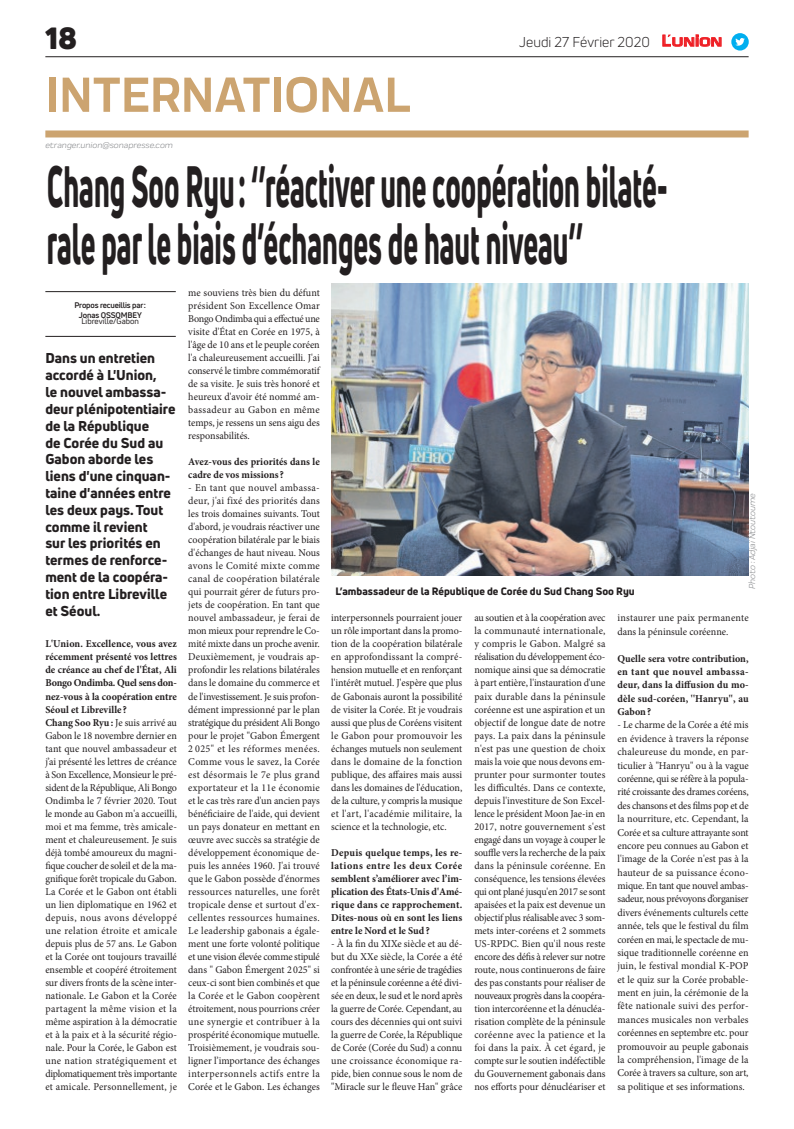
<style>
.page{position:relative;width:794px;height:1129px;background:#fff}
.page>*{position:absolute;margin:0;border:0;box-sizing:border-box;transform-origin:0 0}
.t1{font:800 57px/57px "Uni Neue";color:#231f20;scale:.49 1}
.t2{font:700 51px "Praktika";color:#cca470}
.t3{font:900 30px "Uni Neue";color:#231f20}
.t4{font:800 14px/16.8px "Uni Neue";color:#231f20}
.t5{font:14px "Uni Neue";color:#231f20}
.t6{font:10.5px/13px "Minion Pro";color:#231f20;text-align:justify;scale:.96 1}
.t7{font:700 10.5px/13px "Minion Pro";letter-spacing:.01em;color:#231f20;text-align:justify;scale:.96 1}
.t8{font:800 10.5px "Uni Neue";color:#231f20}
.t9{font:italic 9px "Praktika";color:#818386}
.t10{font:700 8px/9.6px "Uni Neue";letter-spacing:-.02em;color:#231f20;text-align:center}
.t11{font:8px "Uni Neue";color:#231f20}
.s1{font-family:"Eurostile";font-weight:600;font-size:14.9px;color:#ee1d23}
.s2{font-family:"Eurostile";font-weight:600;font-size:11.4px;color:#ee1d23}
.s3{font-weight:700}
</style>
<div class="page">
<hr style="left:45px;top:56px;width:703px;height:1px;background:#231f20">
<div style="left:45px;top:130px;width:703px;height:7px;background:#cca470"></div>
<svg style="left:662px;top:34px;width:60px;height:13px"></svg>
<div style="left:731px;top:33px;width:17px;height:18px;background:#00aeef;border-radius:50%"></div>
<svg style="left:735px;top:38px;width:10px;height:8px"></svg>
<hr style="left:45px;top:336px;width:131px;height:1px;background:#231f20">
<hr style="left:45px;top:291px;width:131px;height:1px;background:#231f20">
<img style="left:331px;top:283px;width:417px;height:292px">
<h3 class="t3" style="left:45px;top:17px;width:33px">18</h3>
<h2 class="t2" style="left:45px;top:54px;width:367px">INTERNATIONAL</h2>
<p class="t9" style="left:45px;top:139px;width:129px">etranger.union@sonapresse.com</p>
<h3 class="t5" style="left:519px;top:33px;width:204px">Jeudi 27 Février 2020 <span class="s1">L</span><span class="s2">UNION</span></h3>
<h1 class="t1" style="left:47px;top:157px;width:1269px">Chang Soo Ryu: ‘’réactiver une coopération bilaté&shy;rale par le biais d’échanges de haut niveau’’</h1>
<p class="t10" style="left:74px;top:300px;width:73px">Propos recueillis par:<br>Jonas OSSOMBEY</p>
<p class="t11" style="left:82px;top:316px;width:59px">Libreville/Gabon</p>
<p class="t6" style="left:188px;top:286px;width:139px">me souviens très bien du défunt président Son Excellence Omar Bongo Ondimba qui a effectué une visite d'État en Corée en 1975, à l'âge de 10 ans et le peuple coréen l'a chaleureusement accueilli. J'ai conservé le timbre commémoratif de sa visite. Je suis très honoré et heureux d'avoir été nommé am&shy;bassadeur au Gabon en même temps, je ressens un sens aigu des responsabilités.</p>
<p class="t7" style="left:188px;top:455px;width:138px">Avez-vous des priorités dans le cadre de vos missions?</p>
<p class="t6" style="left:188px;top:481px;width:139px">- En tant que nouvel ambassa&shy;deur, j'ai fixé des priorités dans les trois domaines suivants. Tout d'abord, je voudrais réactiver une coopération bilatérale par le biais d'échanges de haut niveau. Nous avons le Comité mixte comme canal de coopération bilatérale qui pourrait gérer de futurs pro&shy;jets de coopération. En tant que nouvel ambassadeur, je ferai de mon mieux pour reprendre le Co&shy;mité mixte dans un proche avenir.<br>Deuxièmement, je voudrais ap&shy;profondir les relations bilatérales dans le domaine du commerce et de l'investissement. Je suis profon&shy;dément impressionné par le plan stratégique du président Ali Bongo pour le projet "Gabon Émergent 2 025" et les réformes menées.<br>Comme vous le savez, la Corée est désormais le 7e plus grand exportateur et la 11e économie et le cas très rare d'un ancien pays bénéficiaire de l'aide, qui devient un pays donateur en mettant en œuvre avec succès sa stratégie de développement économique de&shy;puis les années 1960. J'ai trouvé que le Gabon possède d'énormes ressources naturelles, une forêt tropicale dense et surtout d'ex&shy;cellentes ressources humaines.<br>Le leadership gabonais a égale&shy;ment une forte volonté politique et une vision élevée comme stipulé dans " Gabon Émergent 2 025" si ceux-ci sont bien combinés et que la Corée et le Gabon coopèrent étroitement, nous pourrions créer une synergie et contribuer à la prospérité économique mutuelle.<br>Troisièmement, je voudrais sou&shy;ligner l’importance des échanges interpersonnels actifs entre la Corée et le Gabon. Les échanges</p>
<p class="t4" style="left:45px;top:350px;width:132px">Dans un entretien accordé à L'Union,<br>le nouvel ambassa&shy;deur plénipotentiaire de la République<br>de Corée du Sud au<br>Gabon aborde les liens d'une cinquan&shy;taine d'années entre les deux pays. Tout comme il revient<br>sur les priorités en termes de renforce&shy;ment de la coopéra&shy;tion entre Libreville et Séoul.</p>
<p class="t6" style="left:45px;top:637px;width:139px;text-align:left"><span class="s3">L'Union. Excellence, vous avez récemment présenté vos lettres de créance au chef de l'État, Ali<br>Bongo Ondimba. Quel sens don&shy;nez-vous à la coopération entre<br>Séoul et Libreville ?<br>Chang Soo Ryu:</span> Je suis arrivé au<br>Gabon le 18 novembre dernier en tant que nouvel ambassadeur et j’ai présenté les lettres de créance à Son Excellence, Monsieur le pré&shy;sident de la République, Ali Bongo<br>Ondimba le 7 février 2020. Tout le monde au Gabon m'a accueilli, moi et ma femme, très amicale&shy;ment et chaleureusement. Je suis déjà tombé amoureux du magni&shy;fique coucher de soleil et de la ma&shy;gnifique forêt tropicale du Gabon.<br>La Corée et le Gabon ont établi un lien diplomatique en 1962 et depuis, nous avons développé une relation étroite et amicale depuis plus de 57 ans. Le Gabon et la Corée ont toujours travaillé ensemble et coopéré étroitement sur divers fronts de la scène inter&shy;nationale. Le Gabon et la Corée partagent la même vision et la même aspiration à la démocratie et à la paix et à la sécurité régio&shy;nale. Pour la Corée, le Gabon est une nation stratégiquement et diplomatiquement très importante et amicale. Personnellement, je</p>
<p class="t9" style="left:746px;top:588px;width:97px;rotate:-90deg">Photo : Adjaï Ntoutoume</p>
<p class="t8" style="left:335px;top:584px;width:301px">L’ambassadeur de la République de Corée du Sud Chang Soo Ryu</p>
<p class="t6" style="left:331px;top:611px;width:138px">interpersonnels pourraient jouer un rôle important dans la promo&shy;tion de la coopération bilatérale en approfondissant la compré&shy;hension mutuelle et en renforçant l'intérêt mutuel. J'espère que plus de Gabonais auront la possibilité de visiter la Corée. Et je voudrais aussi que plus de Coréens visitent le Gabon pour promouvoir les échanges mutuels non seulement dans le domaine de la fonction publique, des affaires mais aussi dans les domaines de l'éducation, de la culture, y compris la musique et l'art, l'académie militaire, la science et la technologie, etc.</p>
<p class="t7" style="left:331px;top:845px;width:138px">Depuis quelque temps, les re&shy;lations entre les deux Corée semblent s’améliorer avec l’im&shy;plication des États-Unis d'Amé&shy;rique dans ce rapprochement.<br>Dites-nous où en sont les liens entre le Nord et le Sud?</p>
<p class="t6" style="left:331px;top:936px;width:138px">- À la fin du XIXe siècle et au dé&shy;but du XXe siècle, la Corée a été confrontée à une série de tragédies et la péninsule coréenne a été divi&shy;sée en deux, le sud et le nord après la guerre de Corée. Cependant, au cours des décennies qui ont suivi la guerre de Corée, la République de Corée (Corée du Sud) a connu une croissance économique ra&shy;pide, bien connue sous le nom de "Miracle sur le fleuve Han" grâce</p>
<p class="t6" style="left:474px;top:611px;width:138px">au soutien et à la coopération avec la communauté internationale, y compris le Gabon. Malgré sa réalisation du développement éco&shy;nomique ainsi que sa démocratie à part entière, l'instauration d'une paix durable dans la péninsule coréenne est une aspiration et un objectif de longue date de notre pays. La paix dans la péninsule n'est pas une question de choix mais la voie que nous devons em&shy;prunter pour surmonter toutes les difficultés. Dans ce contexte, depuis l'investiture de Son Excel&shy;lence le président Moon Jae-in en 2017, notre gouvernement s'est engagé dans un voyage à couper le souffle vers la recherche de la paix dans la péninsule coréenne. En conséquence, les tensions élevées qui ont plané jusqu'en 2017 se sont apaisées et la paix est devenue un objectif plus réalisable avec 3 som&shy;mets inter-coréens et 2 sommets US-RPDC. Bien qu'il nous reste encore des défis à relever sur notre route, nous continuerons de faire des pas constants pour réaliser de nouveaux progrès dans la coopéra&shy;tion intercoréenne et la dénucléa&shy;risation complète de la péninsule coréenne avec la patience et la foi dans la paix. À cet égard, je compte sur le soutien indéfectible du Gouvernement gabonais dans nos efforts pour dénucléariser et</p>
<p class="t6" style="left:617px;top:611px;width:138px;line-height:13.4px">instaurer une paix permanente dans la péninsule coréenne.</p>
<p class="t7" style="left:617px;top:651px;width:138px;line-height:13.4px">Quelle sera votre contribution, en tant que nouvel ambassa&shy;deur, dans la diffusion du mo&shy;dèle sud-coréen, ''Hanryu'', au Gabon?</p>
<p class="t6" style="left:617px;top:718px;width:138px;line-height:13.4px">- Le charme de la Corée a été mis en évidence à travers la réponse chaleureuse du monde, en par&shy;ticulier à "Hanryu" ou à la vague coréenne, qui se réfère à la popula&shy;rité croissante des drames coréens, des chansons et des films pop et de la nourriture, etc. Cependant, la Corée et sa culture attrayante sont encore peu connues au Gabon et l'image de la Corée n'est pas à la hauteur de sa puissance écono&shy;mique. En tant que nouvel ambas&shy;sadeur, nous prévoyons d’organiser divers événements culturels cette année, tels que le festival du film coréen en mai, le spectacle de mu&shy;sique traditionnelle coréenne en juin, le festival mondial K-POP et le quiz sur la Corée probable&shy;ment en juin, la cérémonie de la fête nationale suivi des perfor&shy;mances musicales non verbales coréennes en septembre etc. pour promouvoir au peuple gabonais la compréhension, l'image de la Corée à travers sa culture, son art, sa politique et ses informations.</p>
</div>
